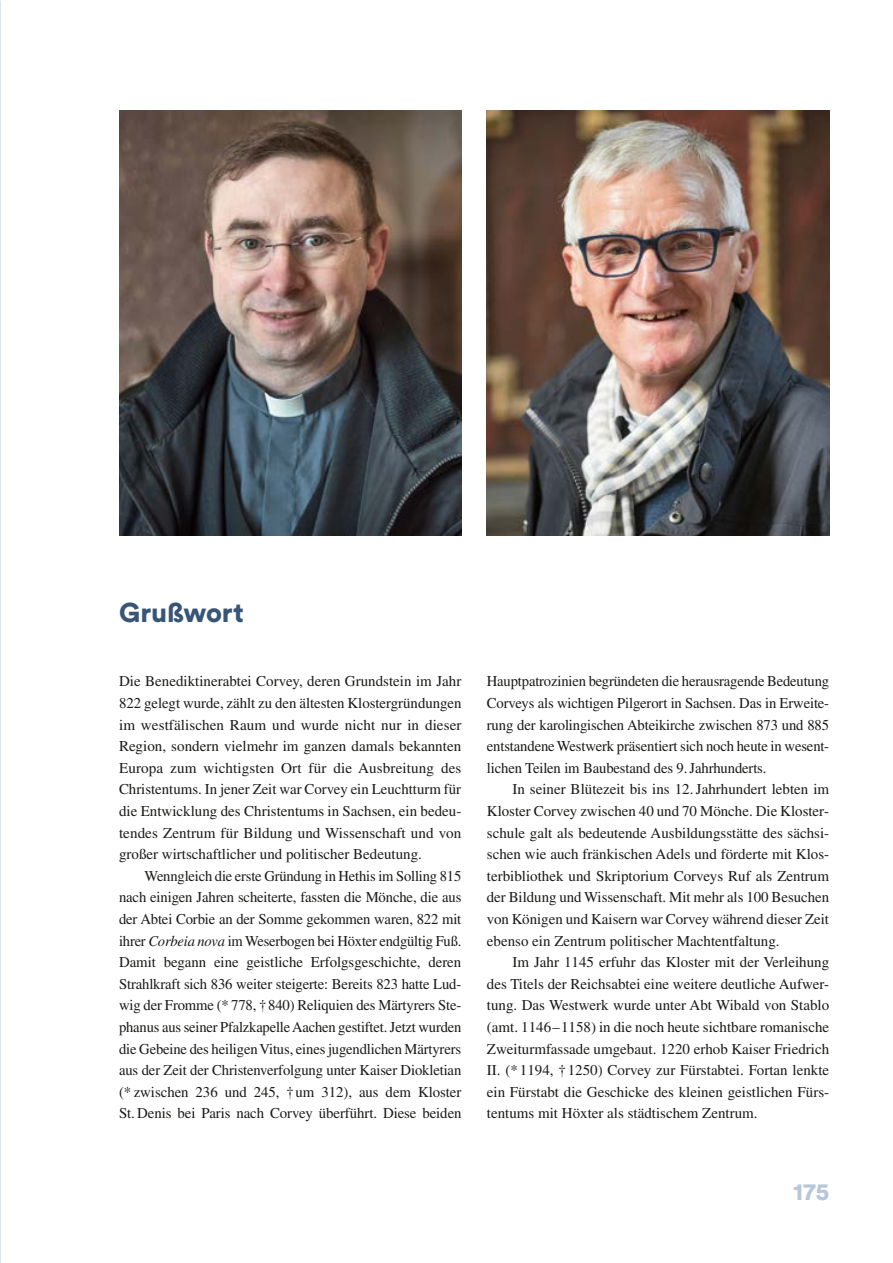
<style>
.page{position:relative;width:893px;height:1263px;background:#fff}
.page>*{position:absolute;margin:0;border:0;box-sizing:border-box;transform-origin:0 0}
.t1{font:900 27px "Circular Std";color:#375577}
.t2{font:900 24px "Circular Std";color:#b6c6db}
.t3{font:15px/21.6px "Times LT Std";color:#1a1a18;text-align:justify}
.s1{font-style:italic}
</style>
<div class="page">
<img style="left:487px;top:111px;width:342px;height:424px">
<img style="left:119px;top:111px;width:342px;height:424px">
<h1 class="t1" style="left:119px;top:594px;width:126px">Grußwort</h1>
<p class="t3" style="left:119px;top:670px;width:344px">Die Benediktinerabtei Corvey, deren Grundstein im Jahr 822 gelegt wurde, zählt zu den ältesten Klostergründungen im westfälischen Raum und wurde nicht nur in dieser Region, sondern vielmehr im ganzen damals bekannten Europa zum wichtigsten Ort für die Ausbreitung des Christentums. In jener Zeit war Corvey ein Leuchtturm für die Entwicklung des Christentums in Sachsen, ein bedeu&shy;tendes Zentrum für Bildung und Wissenschaft und von großer wirtschaftlicher und politischer Bedeutung.</p>
<p class="t3" style="left:119px;top:865px;width:344px;text-indent:26px">Wenngleich die erste Gründung in Hethis im Solling 815 nach einigen Jahren scheiterte, fassten die Mönche, die aus der Abtei Corbie an der Somme gekommen waren, 822 mit ihrer <span class="s1">Corbeia nova</span> im Weserbogen bei Höxter endgültig Fuß.<br>Damit begann eine geistliche Erfolgsgeschichte, deren Strahlkraft sich 836 weiter steigerte: Bereits 823 hatte Lud&shy;wig der Fromme (* 778, †840) Reliquien des Märtyrers Ste&shy;phanus aus seiner Pfalzkapelle Aachen gestiftet. Jetzt wurden die Gebeine des heiligen Vitus, eines jugendlichen Märtyrers aus der Zeit der Christenverfolgung unter Kaiser Diokletian (* zwischen 236 und 245, †um 312), aus dem Kloster St. Denis bei Paris nach Corvey überführt. Diese beiden</p>
<p class="t3" style="left:487px;top:670px;width:344px">Hauptpatrozinien begründeten die herausragende Bedeutung Corveys als wichtigen Pilgerort in Sachsen. Das in Erweite&shy;rung der karolingischen Abteikirche zwischen 873 und 885 entstandene Westwerk präsentiert sich noch heute in wesent&shy;lichen Teilen im Baubestand des 9. Jahrhunderts.</p>
<p class="t3" style="left:487px;top:778px;width:344px;text-indent:26px">In seiner Blütezeit bis ins 12. Jahrhundert lebten im Kloster Corvey zwischen 40 und 70 Mönche. Die Kloster&shy;schule galt als bedeutende Ausbildungsstätte des sächsi&shy;schen wie auch fränkischen Adels und förderte mit Klos&shy;terbibliothek und Skriptorium Corveys Ruf als Zentrum der Bildung und Wissenschaft. Mit mehr als 100 Besuchen von Königen und Kaisern war Corvey während dieser Zeit ebenso ein Zentrum politischer Machtentfaltung.</p>
<p class="t3" style="left:487px;top:951px;width:344px;text-indent:26px">Im Jahr 1145 erfuhr das Kloster mit der Verleihung des Titels der Reichsabtei eine weitere deutliche Aufwer&shy;tung. Das Westwerk wurde unter Abt Wibald von Stablo (amt. 1146–1158) in die noch heute sichtbare romanische Zweiturmfassade umgebaut. 1220 erhob Kaiser Friedrich II. (* 1194, † 1250) Corvey zur Fürstabtei. Fortan lenkte ein Fürstabt die Geschicke des kleinen geistlichen Fürs&shy;tentums mit Höxter als städtischem Zentrum.</p>
<h2 class="t2" style="left:793px;top:1176px;width:38px">175</h2>
</div>
